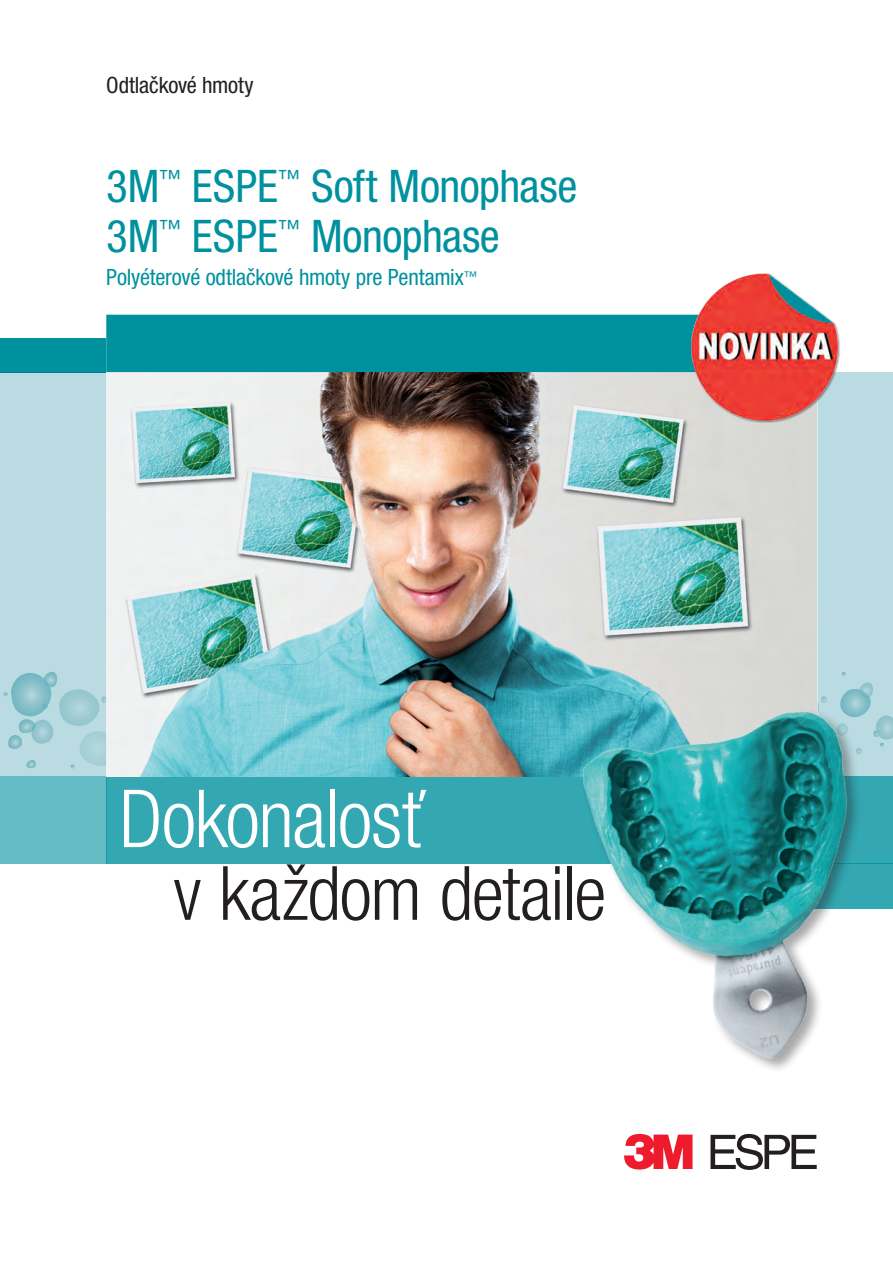
<style>
.page{position:relative;width:893px;height:1263px;background:#fff}
.page>*{position:absolute;margin:0;border:0;box-sizing:border-box;transform-origin:0 0}
.t1{font:300 condensed 80.25px "Helvetica Neue LT Pro";letter-spacing:-.02em;color:#fff}
.t2{font:300 condensed 75px "Helvetica Neue LT Pro";letter-spacing:-.015em;color:#231f20}
.t3{font:condensed 45px/49.9px "Helvetica Neue LT Pro";letter-spacing:-.005em;color:#00919f}
.t4{font:condensed 22.5px "Helvetica Neue LT Pro";letter-spacing:-.01em;color:#00919f}
.t5{font:condensed 22.5px "Helvetica Neue LT Pro";letter-spacing:-.005em;color:#231f20}
</style>
<div class="page">
<div style="left:0;top:776px;width:106px;height:87px;background:#64bbc4"></div>
<div style="left:0;top:372px;width:893px;height:404px;background:#b9dbe1"></div>
<div style="left:106px;top:776px;width:787px;height:87px;background:#33a7b2"></div>
<div style="left:0;top:338px;width:143px;height:34px;background:#00919f"></div>
<hr style="left:816px;top:372px;width:2px;height:532px;background:#fff">
<img style="left:106px;top:372px;width:710px;height:404px">
<div style="left:106px;top:315px;width:584px;height:57px;background:#00919f"></div>
<svg style="left:624px;top:1134px;width:68px;height:36px"></svg>
<svg style="left:710px;top:1134px;width:107px;height:36px"></svg>
<div style="left:690px;top:273px;width:150px;height:150px;background:#231f20;opacity:.5"></div>
<img style="left:691px;top:273px;width:147px;height:147px">
<img style="left:575px;top:696px;width:318px;height:373px">
<svg style="left:3px;top:672px;width:103px;height:96px"></svg>
<svg style="left:842px;top:672px;width:4px;height:4px"></svg>
<svg style="left:818px;top:682px;width:75px;height:84px"></svg>
<p class="t5" style="left:106px;top:71px;width:149px">Odtlačkové hmoty</p>
<p class="t3" style="left:106px;top:161px;width:472px">3M<sup>™</sup> ESPE<sup>™</sup> Soft Monophase<br>3M<sup>™</sup> ESPE<sup>™</sup> Monophase</p>
<p class="t4" style="left:106px;top:264px;width:372px">Polyéterové odtlačkové hmoty pre Pentamix<sup>™</sup></p>
<h1 class="t1" style="left:119px;top:773px;width:309px">Dokonalosť</h1>
<h2 class="t2" style="left:173px;top:850px;width:434px">v každom detaile</h2>
</div>
